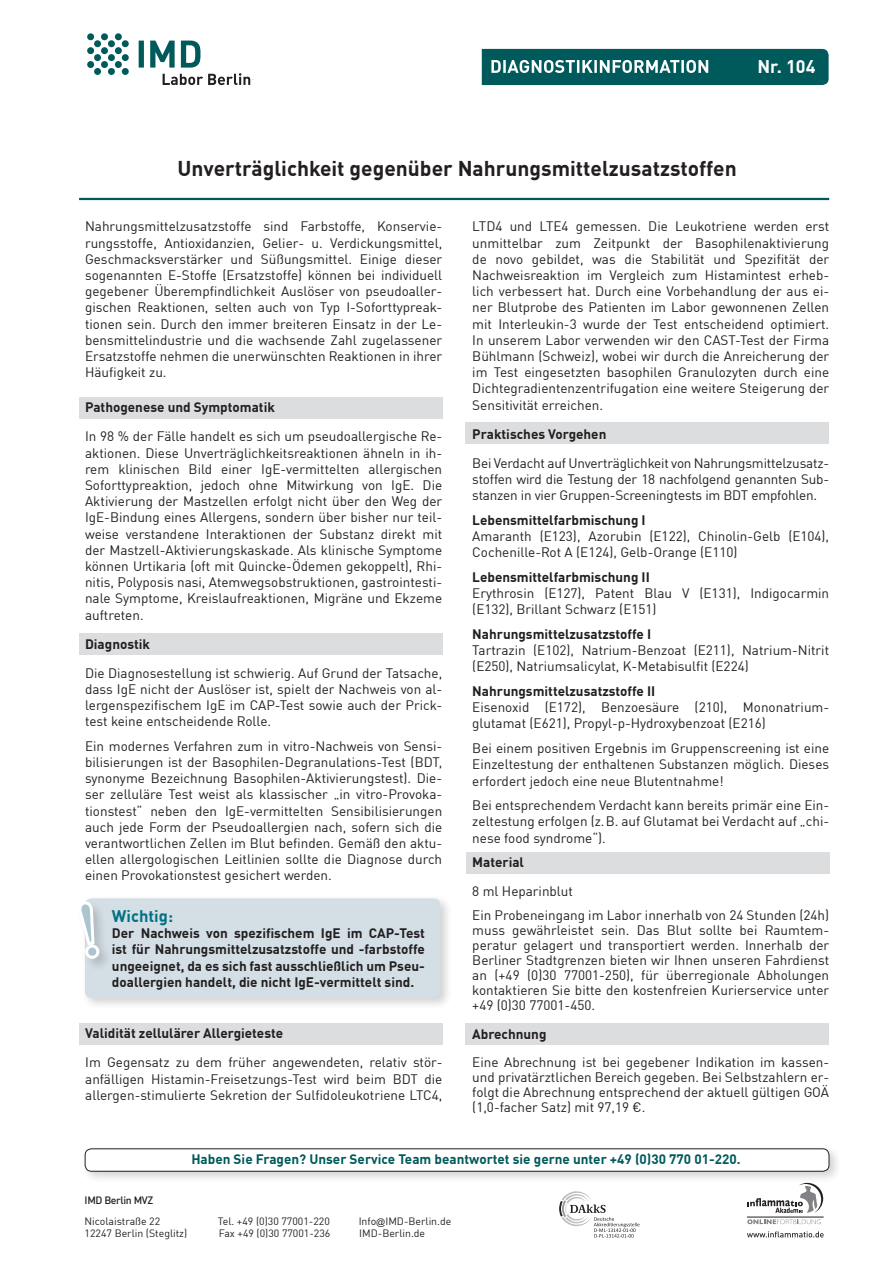
<style>
.page{position:relative;width:893px;height:1263px;background:#fff}
.page>*{position:absolute;margin:0;border:0;box-sizing:border-box;transform-origin:0 0}
.t1{font:700 21px "DIN Offc";color:#231f20}
.t2{font:700 18px "DIN Offc";color:#fff}
.t3{font:700 16.5px "DIN Offc";color:#027185}
.t4{font:13.5px/16.2px "DIN Offc";color:#231f20;text-align:justify}
.t5{font:700 13.5px/16.2px "DIN Offc";color:#231f20;text-align:justify}
.t6{font:700 13.5px "DIN Offc";color:#00595a}
.t7{font:10.5px "DIN Offc";color:#231f20}
.t8{font:500 10.5px "DIN Offc";letter-spacing:-.035em;color:#231f20}
.s1{font-family:"Arial";font-size:9px}
</style>
<div class="page">
<svg style="left:559px;top:1191px;width:80px;height:46px"></svg>
<svg style="left:747px;top:1231px;width:77px;height:6px"></svg>
<svg style="left:747px;top:1184px;width:76px;height:29px"></svg>
<svg style="left:747px;top:1219px;width:74px;height:5px"></svg>
<hr style="left:747px;top:1217px;width:77px;height:1px;background:#231f20">
<div style="left:79px;top:397px;width:364px;height:21px;background:#dcdddf"></div>
<div style="left:79px;top:634px;width:364px;height:21px;background:#dcdddf"></div>
<div style="left:79px;top:1024px;width:364px;height:21px;background:#dcdddf"></div>
<div style="left:466px;top:1023px;width:363px;height:21px;background:#dcdddf"></div>
<div style="left:466px;top:852px;width:363px;height:21px;background:#dcdddf"></div>
<div style="left:466px;top:423px;width:363px;height:21px;background:#dcdddf"></div>
<div style="left:81px;top:894px;width:371px;height:116px;background:#231f20;opacity:.2"></div>
<div style="left:85px;top:898px;width:355px;height:100px;background:#d3dfe5;border-radius:6px"></div>
<div style="left:77px;top:899px;width:36px;height:73px;background:#231f20;opacity:.2"></div>
<hr style="left:79px;top:198px;width:750px;height:2px;background:#00595a">
<div style="left:81px;top:1144px;width:761px;height:40px;background:#231f20;opacity:.2"></div>
<div style="left:85px;top:1149px;width:744px;height:22px;background:#fff;border-radius:6px"></div>
<div style="left:85px;top:1148px;width:744px;height:23px;border:1px solid #231f20;border-radius:6px"></div>
<svg style="left:482px;top:49px;width:347px;height:36px;background:#1c6b6c"></svg>
<svg style="left:87px;top:33px;width:42px;height:42px"></svg>
<svg style="left:139px;top:41px;width:115px;height:44px"></svg>
<svg style="left:77px;top:896px;width:28px;height:68px"></svg>
<h2 class="t2" style="left:757px;top:55px;width:60px">Nr. 104</h2>
<h1 class="t1" style="left:178px;top:155px;width:561px">Unverträglichkeit gegenüber Nahrungsmittelzusatzstoffen</h1>
<p class="t4" style="left:85px;top:218px;width:359px">Nahrungsmittelzusatzstoffe sind Farbstoffe, Konservie&shy;rungsstoffe, Antioxidanzien, Gelier- u. Verdickungsmittel, Geschmacksverstärker und Süßungsmittel. Einige dieser sogenannten E-Stoffe (Ersatzstoffe) können bei individuell gegebener Überempfindlichkeit Auslöser von pseudoaller&shy;gischen Reaktionen, selten auch von Typ I-Soforttypreak&shy;tionen sein. Durch den immer breiteren Einsatz in der Le&shy;bensmittelindustrie und die wachsende Zahl zugelassener Ersatzstoffe nehmen die unerwünschten Reaktionen in ihrer Häufigkeit zu.</p>
<p class="t5" style="left:85px;top:399px;width:191px">Pathogenese und Symptomatik</p>
<p class="t4" style="left:85px;top:428px;width:359px">In 98 % der Fälle handelt es sich um pseudoallergische Re&shy;aktionen. Diese Unverträglichkeitsreaktionen ähneln in ih&shy;rem klinischen Bild einer IgE-vermittelten allergischen Soforttypreaktion, jedoch ohne Mitwirkung von IgE. Die Aktivierung der Mastzellen erfolgt nicht über den Weg der IgE-Bindung eines Allergens, sondern über bisher nur teil&shy;weise verstandene Interaktionen der Substanz direkt mit der Mastzell-Aktivierungskaskade. Als klinische Symptome können Urtikaria (oft mit Quincke-Ödemen gekoppelt), Rhi&shy;nitis, Polyposis nasi, Atemwegsobstruktionen, gastrointesti&shy;nale Symptome, Kreislaufreaktionen, Migräne und Ekzeme auftreten.</p>
<p class="t5" style="left:85px;top:635px;width:67px">Diagnostik</p>
<p class="t4" style="left:85px;top:664px;width:359px">Die Diagnosestellung ist schwierig. Auf Grund der Tatsache, dass IgE nicht der Auslöser ist, spielt der Nachweis von al&shy;lergenspezifischem IgE im CAP-Test sowie auch der Prick&shy;test keine entscheidende Rolle.</p>
<p class="t4" style="left:85px;top:738px;width:359px">Ein modernes Verfahren zum in vitro-Nachweis von Sensi&shy;bilisierungen ist der Basophilen-Degranulations-Test (BDT, synonyme Bezeichnung Basophilen-Aktivierungstest). Die&shy;ser zelluläre Test weist als klassischer „in vitro-Provoka&shy;tionstest“ neben den IgE-vermittelten Sensibilisierungen auch jede Form der Pseudoallergien nach, sofern sich die verantwortlichen Zellen im Blut befinden. Gemäß den aktu&shy;ellen allergologischen Leitlinien sollte die Diagnose durch einen Provokationstest gesichert werden.</p>
<p class="t3" style="left:112px;top:905px;width:63px">Wichtig:</p>
<p class="t5" style="left:112px;top:925px;width:314px">Der Nachweis von spezifischem IgE im CAP-Test ist für Nahrungsmittelzusatzstoffe und -farbstoffe ungeeignet, da es sich fast ausschließlich um Pseu&shy;doallergien handelt, die nicht IgE-vermittelt sind.</p>
<p class="t5" style="left:85px;top:1025px;width:199px">Validität zellulärer Allergieteste</p>
<p class="t4" style="left:85px;top:1054px;width:359px">Im Gegensatz zu dem früher angewendeten, relativ stör&shy;anfälligen Histamin-Freisetzungs-Test wird beim BDT die allergen-stimulierte Sekretion der Sulfidoleukotriene LTC4,</p>
<p class="t4" style="left:472px;top:218px;width:358px">LTD4 und LTE4 gemessen. Die Leukotriene werden erst unmittelbar zum Zeitpunkt der Basophilenaktivierung de novo gebildet, was die Stabilität und Spezifität der Nachweisreaktion im Vergleich zum Histamintest erheb&shy;lich verbessert hat. Durch eine Vorbehandlung der aus ei&shy;ner Blutprobe des Patienten im Labor gewonnenen Zellen mit Interleukin-3 wurde der Test entscheidend optimiert.<br>In unserem Labor verwenden wir den CAST-Test der Firma Bühlmann (Schweiz), wobei wir durch die Anreicherung der im Test eingesetzten basophilen Granulozyten durch eine Dichtegradientenzentrifugation eine weitere Steigerung der Sensitivität erreichen.</p>
<p class="t5" style="left:472px;top:425px;width:136px">Praktisches Vorgehen</p>
<p class="t4" style="left:472px;top:454px;width:358px">Bei Verdacht auf Unverträglichkeit von Nahrungsmittelzusatz&shy;stoffen wird die Testung der 18 nachfolgend genannten Sub&shy;stanzen in vier Gruppen-Screeningtests im BDT empfohlen.</p>
<p class="t5" style="left:472px;top:511px;width:175px">Lebensmittelfarbmischung I</p>
<p class="t4" style="left:472px;top:528px;width:358px">Amaranth (E123), Azorubin (E122), Chinolin-Gelb (E104),<br>Cochenille-Rot A (E124), Gelb-Orange (E110)</p>
<p class="t5" style="left:472px;top:568px;width:179px">Lebensmittelfarbmischung II</p>
<p class="t4" style="left:472px;top:585px;width:358px">Erythrosin (E127), Patent Blau V (E131), Indigocarmin (E132), Brillant Schwarz (E151)</p>
<p class="t5" style="left:472px;top:625px;width:180px">Nahrungsmittelzusatzstoffe I</p>
<p class="t4" style="left:472px;top:642px;width:358px">Tartrazin (E102), Natrium-Benzoat (E211), Natrium-Nitrit (E250), Natriumsalicylat, K-Metabisulfit (E224)</p>
<p class="t5" style="left:472px;top:682px;width:184px">Nahrungsmittelzusatzstoffe II</p>
<p class="t4" style="left:472px;top:699px;width:358px">Eisenoxid (E172), Benzoesäure (210), Mononatrium&shy;glutamat (E621), Propyl-p-Hydroxybenzoat (E216)</p>
<p class="t4" style="left:472px;top:740px;width:358px">Bei einem positiven Ergebnis im Gruppenscreening ist eine Einzeltestung der enthaltenen Substanzen möglich. Dieses erfordert jedoch eine neue Blutentnahme!</p>
<p class="t4" style="left:472px;top:797px;width:358px">Bei entsprechendem Verdacht kann bereits primär eine Ein&shy;zeltestung erfolgen (z.B. auf Glutamat bei Verdacht auf „chi&shy;nese food syndrome“).</p>
<p class="t5" style="left:472px;top:854px;width:53px">Material</p>
<p class="t4" style="left:472px;top:879px;width:358px;line-height:23.5px">8 ml Heparinblut<br>Ein Probeneingang im Labor innerhalb von 24 Stunden (24h)</p>
<p class="t4" style="left:472px;top:922px;width:358px;line-height:15px">muss gewährleistet sein. Das Blut sollte bei Raumtem&shy;peratur gelagert und transportiert werden. Innerhalb der Berliner Stadtgrenzen bieten wir Ihnen unseren Fahrdienst an (+49 (0)30 77001-250), für überregionale Abholungen kontaktieren Sie bitte den kostenfreien Kurierservice unter +49 (0)30 77001-450.</p>
<p class="t5" style="left:472px;top:1025px;width:76px">Abrechnung</p>
<p class="t4" style="left:472px;top:1054px;width:358px;line-height:15px">Eine Abrechnung ist bei gegebener Indikation im kassen&shy;und privatärztlichen Bereich gegeben. Bei Selbstzahlern er&shy;folgt die Abrechnung entsprechend der aktuell gültigen GOÄ (1,0-facher Satz) mit 97,19 €.</p>
<p class="t6" style="left:191px;top:1150px;width:551px">Haben Sie Fragen? Unser Service Team beantwortet sie gerne unter +49 (0)30 770 01-220.</p>
<p class="t8" style="left:85px;top:1194px;width:70px">IMD Berlin MVZ</p>
<p class="t7" style="left:85px;top:1214px;width:77px">Nicolaistraße 22</p>
<p class="t7" style="left:218px;top:1214px;width:113px">Tel. +49 (0)30 77001-220</p>
<p class="t7" style="left:359px;top:1214px;width:94px">Info<span class="s1">@</span>IMD-Berlin.de</p>
<p class="t7" style="left:85px;top:1226px;width:104px">12247 Berlin (Steglitz)</p>
<p class="t7" style="left:219px;top:1226px;width:113px">Fax +49 (0)30 77001-236</p>
<p class="t7" style="left:359px;top:1226px;width:67px">IMD-Berlin.de</p>
</div>
